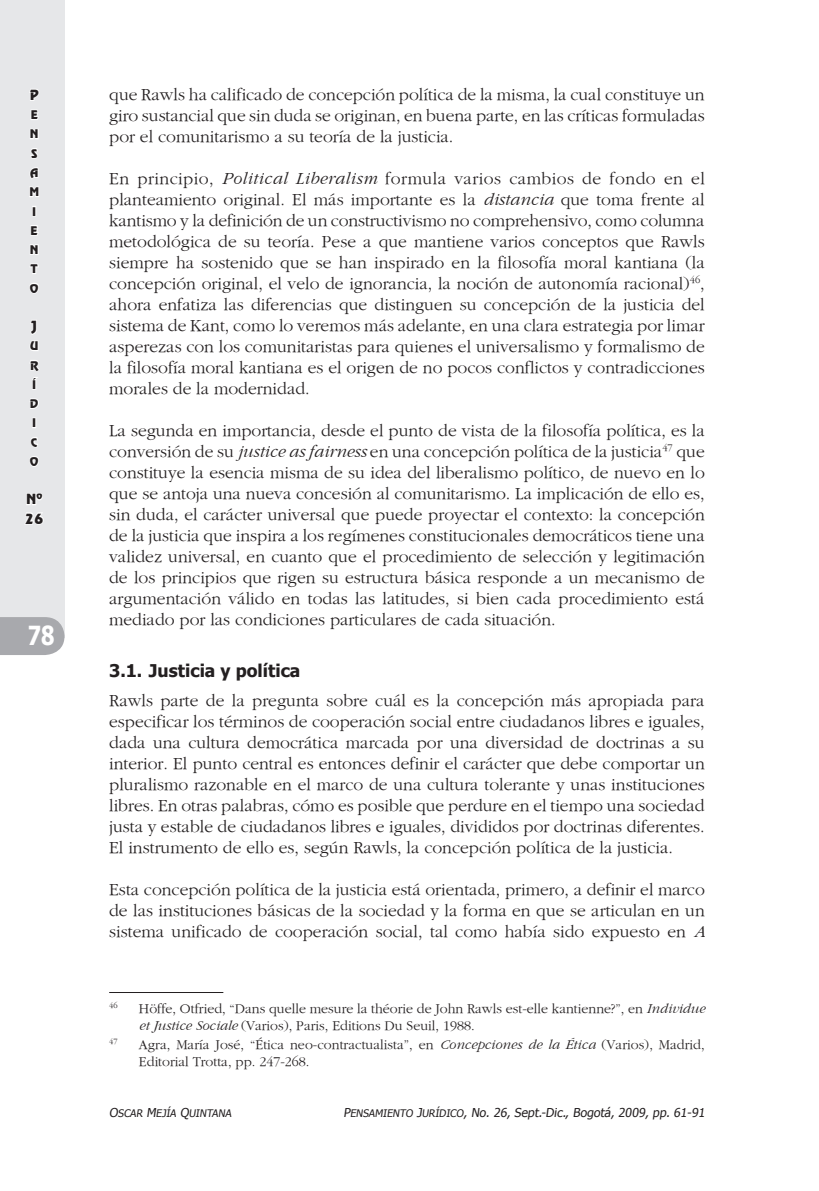
<style>
.page{position:relative;width:819px;height:1191px;background:#fff}
.page>*{position:absolute;margin:0;border:0;box-sizing:border-box;transform-origin:0 0}
.t1{font:700 26.25px "Tahoma";color:#fff;scale:.8 1}
.t2{font:17.5px/21px "Gourmand";color:#231f20;text-align:justify}
.t3{font:700 17.5px "Tahoma";color:#231f20}
.t4{font:14px/16.8px "Gourmand";color:#231f20}
.t5{font:14px/19.2px "Revue BT Regular SC850";color:#231f20}
.t6{font:12.25px "Tahoma";color:#231f20}
.t7{font:11.9px/19.2px "Revue BT Regular SC850";color:#231f20}
.t8{font:10.33px "Tahoma SC850";color:#231f20}
.t9{font:8.4px "Gourmand";color:#231f20}
.s1{font-style:italic}
.s2{font-size:12.25px}
.s3{font-family:"Tahoma SC850"}
.s4{font-family:"Tahoma SC850";font-size:10.33px}
</style>
<div class="page">
<div style="left:0;top:0;width:64px;height:637px;background:#e6e7e9"></div>
<div style="left:0;top:617px;width:64px;height:38px;background:#a8a9ad"></div>
<svg style="left:29px;top:89px;width:10px;height:12px"></svg>
<svg style="left:31px;top:109px;width:8px;height:11px"></svg>
<svg style="left:30px;top:129px;width:9px;height:10px"></svg>
<svg style="left:30px;top:148px;width:8px;height:11px"></svg>
<svg style="left:29px;top:167px;width:10px;height:30px"></svg>
<div style="left:32px;top:206px;width:4px;height:10px;border:2px solid #fff"></div>
<svg style="left:30px;top:225px;width:9px;height:11px"></svg>
<svg style="left:30px;top:244px;width:9px;height:11px"></svg>
<svg style="left:30px;top:264px;width:9px;height:10px"></svg>
<svg style="left:29px;top:283px;width:10px;height:11px"></svg>
<svg style="left:29px;top:320px;width:10px;height:31px"></svg>
<svg style="left:30px;top:360px;width:10px;height:30px"></svg>
<svg style="left:29px;top:398px;width:10px;height:11px"></svg>
<div style="left:32px;top:417px;width:4px;height:11px;border:2px solid #fff"></div>
<svg style="left:30px;top:437px;width:8px;height:11px"></svg>
<svg style="left:29px;top:456px;width:10px;height:11px"></svg>
<svg style="left:25px;top:493px;width:19px;height:32px"></svg>
<hr style="left:109px;top:992px;width:114px;height:1px;background:#231f20">
<p class="t5" style="left:30px;top:85px;width:11px">P</p>
<p class="t7" style="left:29px;top:105px;width:11px">E<br>N<br>S<br>A<br>M<br>I<br>E<br>N<br>T<br>O</p>
<p class="t5" style="left:31px;top:316px;width:7px">J</p>
<p class="t7" style="left:30px;top:336px;width:10px">U<br>R<br>Í<br>D<br>I<br>C<br>O</p>
<p class="t5" style="left:25px;top:489px;width:20px">Nº<br>26</p>
<h1 class="t1" style="left:28px;top:617px;width:35px">78</h1>
<p class="t2" style="left:109px;top:84px;width:597px">que Rawls ha calificado de concepción política de la misma, la cual constituye un giro sustancial que sin duda se originan, en buena parte, en las críticas formuladas por el comunitarismo a su teoría de la justicia.</p>
<p class="t2" style="left:109px;top:168px;width:597px">En principio, <span class="s1">Political Liberalism</span> formula varios cambios de fondo en el planteamiento original. El más importante es la <span class="s1">distancia</span> que toma frente al kantismo y la definición de un constructivismo no comprehensivo, como columna metodológica de su teoría. Pese a que mantiene varios conceptos que Rawls siempre ha sostenido que se han inspirado en la filosofía moral kantiana (la concepción original, el velo de ignorancia, la noción de autonomía racional)<sup>46</sup>, ahora enfatiza las diferencias que distinguen su concepción de la justicia del sistema de Kant, como lo veremos más adelante, en una clara estrategia por limar asperezas con los comunitaristas para quienes el universalismo y formalismo de la filosofía moral kantiana es el origen de no pocos conflictos y contradicciones morales de la modernidad.</p>
<p class="t2" style="left:109px;top:420px;width:597px">La segunda en importancia, desde el punto de vista de la filosofía política, es la conversión de su <span class="s1">justice as fairness</span> en una concepción política de la justicia<sup>47</sup> que constituye la esencia misma de su idea del liberalismo político, de nuevo en lo que se antoja una nueva concesión al comunitarismo. La implicación de ello es, sin duda, el carácter universal que puede proyectar el contexto: la concepción de la justicia que inspira a los regímenes constitucionales democráticos tiene una validez universal, en cuanto que el procedimiento de selección y legitimación de los principios que rigen su estructura básica responde a un mecanismo de argumentación válido en todas las latitudes, si bien cada procedimiento está mediado por las condiciones particulares de cada situación.</p>
<p class="t3" style="left:109px;top:658px;width:193px">3.1. Justicia y política</p>
<p class="t2" style="left:109px;top:690px;width:597px">Rawls parte de la pregunta sobre cuál es la concepción más apropiada para especificar los términos de cooperación social entre ciudadanos libres e iguales, dada una cultura democrática marcada por una diversidad de doctrinas a su interior. El punto central es entonces definir el carácter que debe comportar un pluralismo razonable en el marco de una cultura tolerante y unas instituciones libres. En otras palabras, cómo es posible que perdure en el tiempo una sociedad justa y estable de ciudadanos libres e iguales, divididos por doctrinas diferentes.<br>El instrumento de ello es, según Rawls, la concepción política de la justicia.</p>
<p class="t2" style="left:109px;top:879px;width:597px">Esta concepción política de la justicia está orientada, primero, a definir el marco de las instituciones básicas de la sociedad y la forma en que se articulan en un sistema unificado de cooperación social, tal como había sido expuesto en <span class="s1">A</span></p>
<p class="t9" style="left:109px;top:1000px;width:10px">46</p>
<p class="t4" style="left:139px;top:1000px;width:567px">Höffe, Otfried, “Dans quelle mesure la théorie de John Rawls est-elle kantienne?”, en <span class="s1">Individue et Justice Sociale</span> (Varios), Paris, Editions Du Seuil, 1988.</p>
<p class="t9" style="left:109px;top:1036px;width:10px">47</p>
<p class="t4" style="left:139px;top:1036px;width:567px">Agra, María José, “Ética neo-contractualista”, en <span class="s1">Concepciones de la Ética</span> (Varios), Madrid,<br>Editorial Trotta, pp. 247-268.</p>
<p class="t8" style="left:109px;top:1105px;width:125px"><span class="s2">O</span>SCAR <span class="s2">M</span>EJÍA <span class="s2">Q</span>UINTANA</p>
<p class="t6" style="left:343px;top:1103px;width:365px"><span class="s3">P</span><span class="s4">ENSAM IENTO</span> <span class="s3">J</span><span class="s4">URÍDICO</span><span class="s3">,</span> No. 26, Sept.-Dic., Bogotá, 2009, pp. 61-91</p>
</div>
